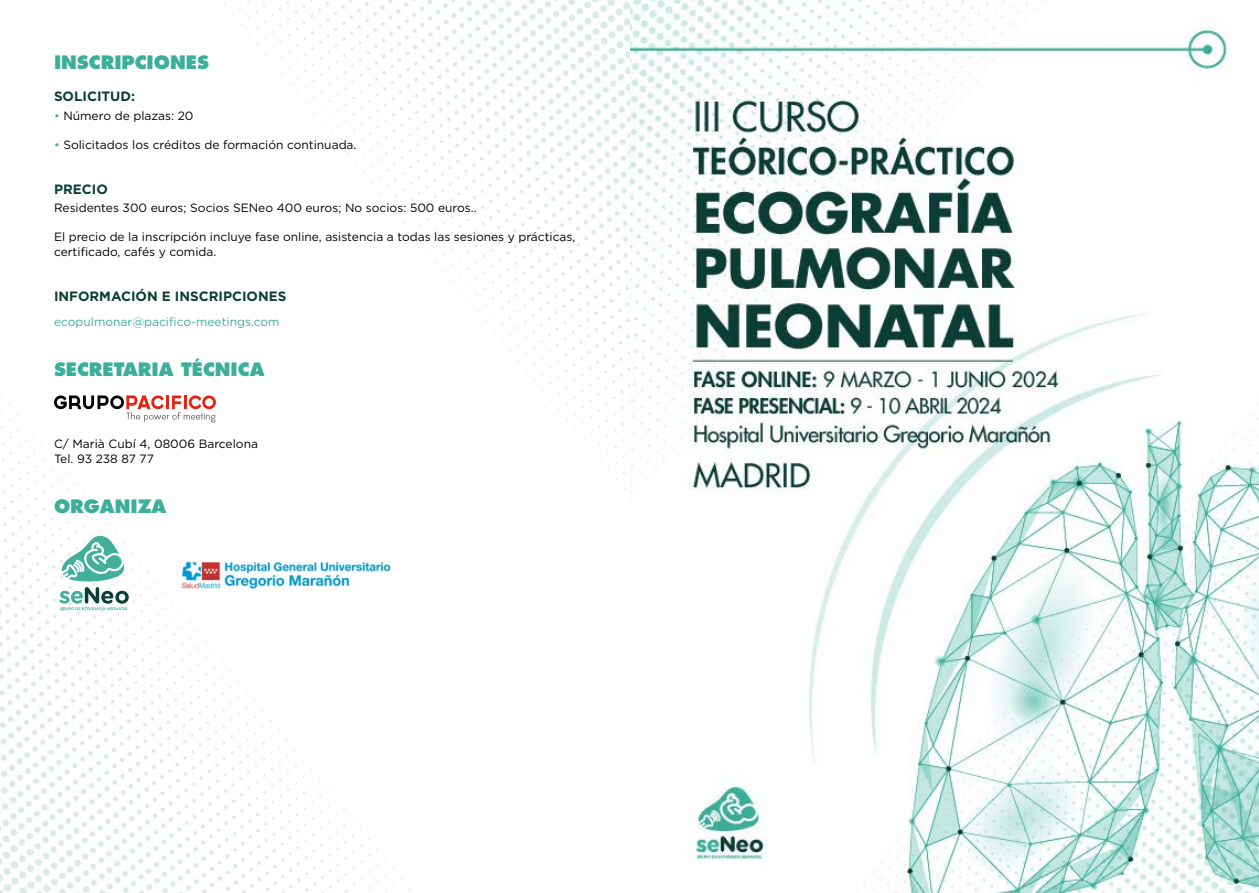
<style>
.page{position:relative;width:1259px;height:893px;background:#fff}
.page>*{position:absolute;margin:0;border:0;box-sizing:border-box;transform-origin:0 0}
.t1{font:800 18px "Futura Std";color:#3caf9a}
.t2{font:700 13.5px "Gotham";color:#0a3f35}
.t3{font:12px/14.4px "Gotham";color:#000}
.t4{font:12px "Gotham";color:#3caf9a}
.s1{color:#3caf9a}
</style>
<div class="page">
<img style="left:0;top:0;width:1259px;height:893px">
<svg style="left:54px;top:535px;width:78px;height:75px"></svg>
<svg style="left:54px;top:395px;width:162px;height:27px"></svg>
<img style="left:176px;top:555px;width:221px;height:38px">
<h1 class="t1" style="left:54px;top:51px;width:156px">INSCRIPCIONES</h1>
<p class="t2" style="left:54px;top:88px;width:83px">SOLICITUD:</p>
<p class="t3" style="left:54px;top:108px;width:141px"><span class="s1">•</span> Número de plazas: 20</p>
<p class="t3" style="left:54px;top:137px;width:304px"><span class="s1">•</span> Solicitados los créditos de formación continuada.</p>
<p class="t2" style="left:54px;top:180px;width:55px">PRECIO</p>
<p class="t3" style="left:54px;top:201px;width:424px">Residentes 300 euros; Socios SENeo 400 euros; No socios: 500 euros..</p>
<p class="t3" style="left:54px;top:229px;width:523px">El precio de la inscripción incluye fase online, asistencia a todas las sesiones y prácticas, certificado, cafés y comida.</p>
<p class="t2" style="left:54px;top:287px;width:234px">INFORMACIÓN E INSCRIPCIONES</p>
<p class="t4" style="left:54px;top:314px;width:227px">ecopulmonar@pacifico-meetings.com</p>
<h1 class="t1" style="left:54px;top:358px;width:212px">SECRETARIA TÉCNICA</h1>
<p class="t3" style="left:54px;top:437px;width:205px">C/ Marià Cubí 4, 08006 Barcelona<br>Tel. 93 238 87 77</p>
<h1 class="t1" style="left:54px;top:495px;width:114px">ORGANIZA</h1>
</div>
